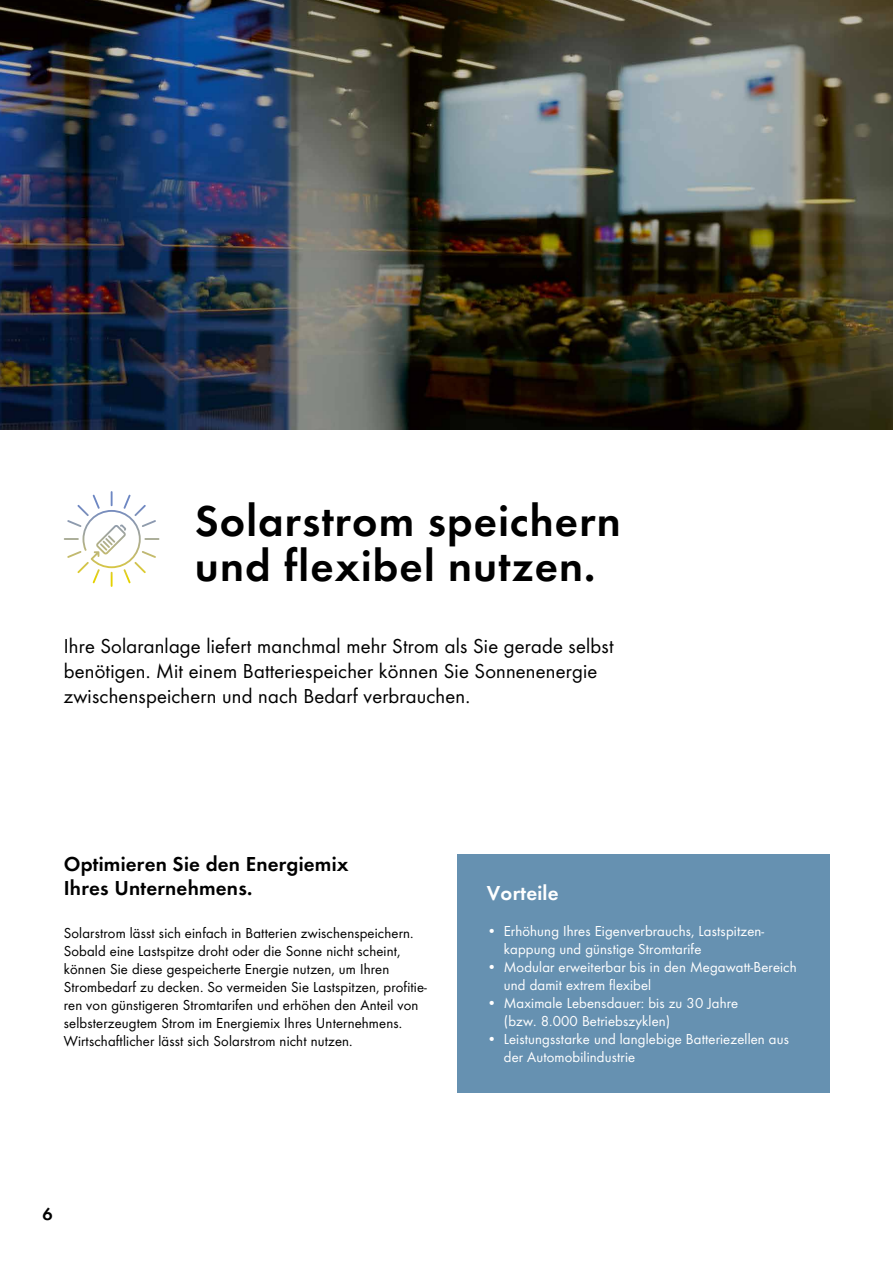
<style>
.page{position:relative;width:893px;height:1263px;background:#fff}
.page>*{position:absolute;margin:0;border:0;box-sizing:border-box;transform-origin:0 0}
.t1{font:600 45px/45px "SMA Futura Global";letter-spacing:.025em;color:#000}
.t2{font:21px/24.8px "SMA Futura Global";letter-spacing:.01em;color:#000}
.t3{font:600 21px/24.8px "SMA Futura Global";letter-spacing:.01em;color:#000}
.t4{font:600 21px "SMA Futura Global";letter-spacing:.01em;color:#fff}
.t5{font:600 18px "SMA Futura Global";color:#000}
.t6{font:15px/18px "SMA Futura Global";letter-spacing:.01em;color:#000}
.t7{font:15px/18px "SMA Futura Global";letter-spacing:.01em;color:#fff}
</style>
<div class="page">
<img style="left:0;top:0;width:893px;height:429px">
<svg style="left:64px;top:491px;width:95px;height:77px"></svg>
<div style="left:457px;top:855px;width:372px;height:238px;background:#6691b1"></div>
<h1 class="t1" style="left:195px;top:497px;width:427px">Solarstrom speichern und flexibel nutzen.</h1>
<h2 class="t2" style="left:64px;top:634px;width:551px">Ihre Solaranlage liefert manchmal mehr Strom als Sie gerade selbst benötigen. Mit einem Batteriespeicher können Sie Sonnenenergie zwischenspeichern und nach Bedarf verbrauchen.</h2>
<h2 class="t3" style="left:64px;top:851px;width:286px">Optimieren Sie den Energiemix<br>Ihres Unternehmens.</h2>
<p class="t6" style="left:64px;top:924px;width:365px">Solarstrom lässt sich einfach in Batterien zwischenspeichern.<br>Sobald eine Lastspitze droht oder die Sonne nicht scheint, können Sie diese gespeicherte Energie nutzen, um Ihren Strombedarf zu decken. So vermeiden Sie Lastspitzen, profitie&shy;ren von günstigeren Stromtarifen und erhöhen den Anteil von selbsterzeugtem Strom im Energiemix Ihres Unternehmens.<br>Wirtschaftlicher lässt sich Solarstrom nicht nutzen.</p>
<p class="t5" style="left:43px;top:1204px;width:12px">6</p>
<h2 class="t4" style="left:487px;top:881px;width:73px">Vorteile</h2>
<p class="t7" style="left:504px;top:922px;width:262px;text-indent:-17px">• Erhöhung Ihres Eigenverbrauchs, Lastspitzen&shy;kappung und günstige Stromtarife</p>
<p class="t7" style="left:504px;top:958px;width:294px;text-indent:-17px">• Modular erweiterbar bis in den Megawatt-Bereich und damit extrem flexibel</p>
<p class="t7" style="left:504px;top:994px;width:236px;text-indent:-17px">• Maximale Lebensdauer: bis zu 30 Jahre (bzw. 8.000 Betriebszyklen)</p>
<p class="t7" style="left:504px;top:1030px;width:287px;text-indent:-17px">• Leistungsstarke und langlebige Batteriezellen aus der Automobilindustrie</p>
</div>
